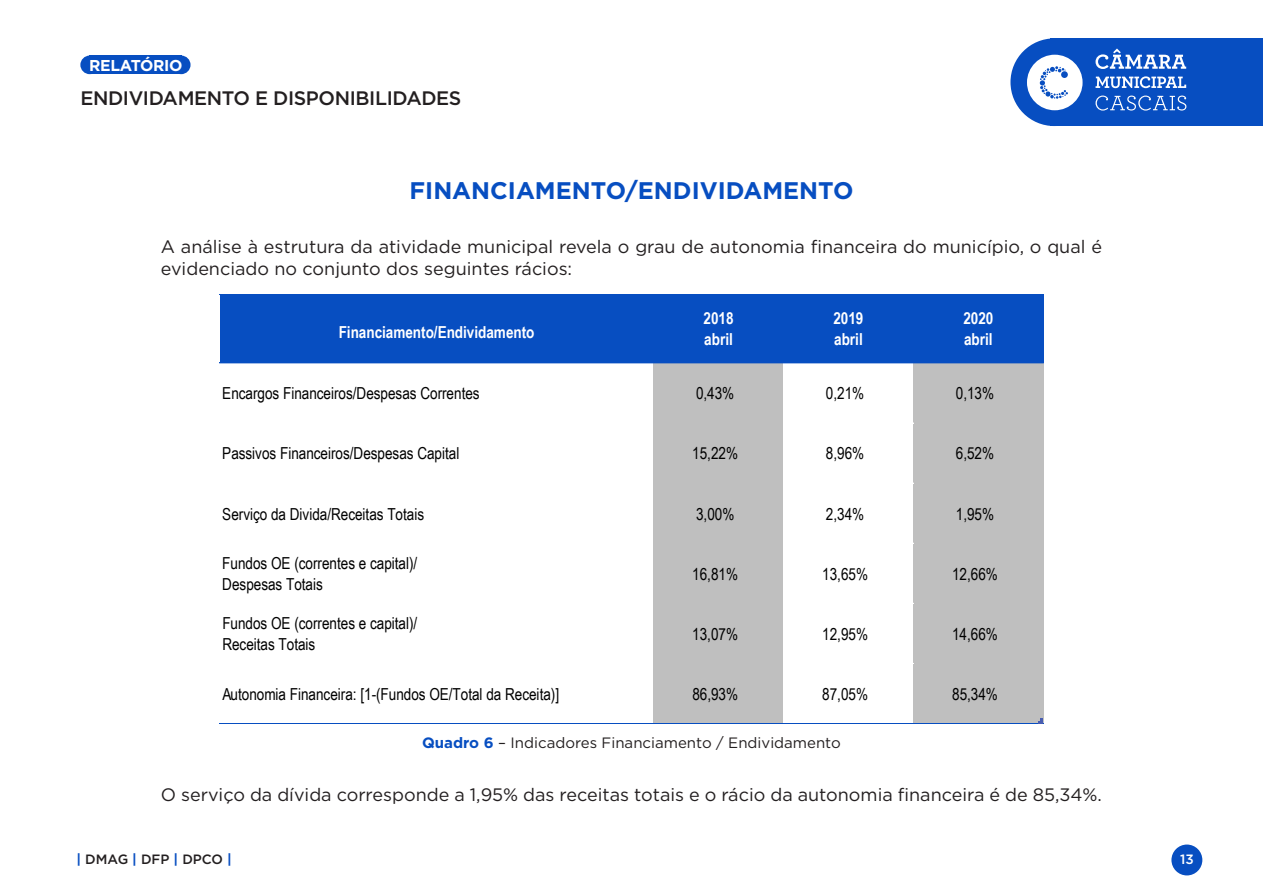
<style>
.page{position:relative;width:1263px;height:893px;background:#fff}
.page>*{position:absolute;margin:0;border:0;box-sizing:border-box;transform-origin:0 0}
.titulo{font:700 24px "Gotham";color:#074ec1}
.t1{font:500 19.5px "Gotham";letter-spacing:-.02em;color:#231f20}
.texto{font:18px/21.6px "Gotham";color:#231f20}
.t2{font:16.5px/21px "Arial Narrow";color:#000}
.t3{font:700 16.5px/21px "Arial Narrow";color:#fff}
.t4{font:700 15.75px "Gotham";letter-spacing:-.02em;color:#fff}
.texto-2{font:15px "Gotham";color:#231f20}
.t5{font:500 13.5px "Gotham";color:#231f20}
.t6{font:500 13.5px "Gotham";color:#fff}
.s1{font-weight:700;color:#074ec1}
</style>
<div class="page">
<div style="left:1171px;top:844px;width:31px;height:31px;background:#074ec1;border-radius:50%"></div>
<div style="left:1051px;top:38px;width:212px;height:88px;background:#074ec1"></div>
<div style="left:1010px;top:38px;width:88px;height:88px;background:#074ec1;border-radius:50%"></div>
<div style="left:89px;top:56px;width:92px;height:18px;background:#074ec1"></div>
<div style="left:80px;top:56px;width:19px;height:18px;background:#074ec1;border-radius:50%"></div>
<div style="left:172px;top:56px;width:19px;height:18px;background:#074ec1;border-radius:50%"></div>
<svg style="left:1095px;top:49px;width:91px;height:20px"></svg>
<svg style="left:1095px;top:96px;width:91px;height:15px"></svg>
<svg style="left:1095px;top:76px;width:91px;height:12px"></svg>
<svg style="left:1027px;top:55px;width:55px;height:55px"></svg>
<div style="left:220px;top:295px;width:824px;height:68px;background:#074ec1"></div>
<div style="left:653px;top:362px;width:131px;height:61px;background:#bfbfbf"></div>
<div style="left:913px;top:362px;width:131px;height:61px;background:#bfbfbf"></div>
<div style="left:653px;top:423px;width:131px;height:60px;background:#bfbfbf"></div>
<div style="left:913px;top:423px;width:131px;height:60px;background:#bfbfbf"></div>
<div style="left:653px;top:483px;width:131px;height:61px;background:#bfbfbf"></div>
<div style="left:913px;top:483px;width:131px;height:61px;background:#bfbfbf"></div>
<div style="left:653px;top:543px;width:131px;height:61px;background:#bfbfbf"></div>
<div style="left:913px;top:543px;width:131px;height:61px;background:#bfbfbf"></div>
<div style="left:653px;top:603px;width:131px;height:61px;background:#bfbfbf"></div>
<div style="left:913px;top:603px;width:131px;height:61px;background:#bfbfbf"></div>
<div style="left:653px;top:663px;width:131px;height:61px;background:#bfbfbf"></div>
<div style="left:913px;top:663px;width:131px;height:61px;background:#bfbfbf"></div>
<hr style="left:783px;top:363px;width:1px;height:360px;background:#fff">
<hr style="left:219px;top:294px;width:825px;height:1px;background:#074ec1">
<hr style="left:219px;top:362px;width:825px;height:1px;background:#074ec1">
<hr style="left:784px;top:423px;width:130px;height:1px;background:#fff">
<hr style="left:784px;top:483px;width:130px;height:1px;background:#fff">
<hr style="left:784px;top:543px;width:130px;height:1px;background:#fff">
<hr style="left:784px;top:603px;width:130px;height:1px;background:#fff">
<hr style="left:784px;top:663px;width:130px;height:1px;background:#fff">
<hr style="left:219px;top:723px;width:825px;height:1px;background:#074ec1">
<svg style="left:1038px;top:719px;width:5px;height:4px"></svg>
<p class="t4" style="left:89px;top:55px;width:95px">RELATÓRIO</p>
<p class="t1" style="left:80px;top:85px;width:383px">ENDIVIDAMENTO E DISPONIBILIDADES</p>
<p class="titulo" style="left:409px;top:174px;width:445px">FINANCIAMENTO/ENDIVIDAMENTO</p>
<p class="texto" style="left:161px;top:236px;width:943px">A análise à estrutura da atividade municipal revela o grau de autonomia financeira do município, o qual é evidenciado no conjunto dos seguintes rácios:</p>
<p class="t3" style="left:339px;top:321px;width:197px">Financiamento/Endividamento</p>
<p class="t3" style="left:703px;top:307px;width:32px">2018 abril</p>
<p class="t3" style="left:833px;top:307px;width:32px">2019 abril</p>
<p class="t3" style="left:963px;top:307px;width:32px">2020 abril</p>
<p class="t2" style="left:222px;top:382px;width:259px">Encargos Financeiros/Despesas Correntes</p>
<p class="t2" style="left:696px;top:382px;width:40px">0,43%</p>
<p class="t2" style="left:826px;top:382px;width:40px">0,21%</p>
<p class="t2" style="left:956px;top:382px;width:40px">0,13%</p>
<p class="t2" style="left:222px;top:442px;width:239px">Passivos Financeiros/Despesas Capital</p>
<p class="t2" style="left:692px;top:442px;width:47px">15,22%</p>
<p class="t2" style="left:826px;top:442px;width:40px">8,96%</p>
<p class="t2" style="left:956px;top:442px;width:40px">6,52%</p>
<p class="t2" style="left:222px;top:503px;width:203px">Serviço da Divida/Receitas Totais</p>
<p class="t2" style="left:696px;top:503px;width:40px">3,00%</p>
<p class="t2" style="left:826px;top:503px;width:40px">2,34%</p>
<p class="t2" style="left:956px;top:503px;width:40px">1,95%</p>
<p class="t2" style="left:222px;top:552px;width:197px">Fundos OE (correntes e capital)/<br>Despesas Totais</p>
<p class="t2" style="left:692px;top:563px;width:47px">16,81%</p>
<p class="t2" style="left:822px;top:563px;width:47px">13,65%</p>
<p class="t2" style="left:952px;top:563px;width:47px">12,66%</p>
<p class="t2" style="left:222px;top:612px;width:197px">Fundos OE (correntes e capital)/<br>Receitas Totais</p>
<p class="t2" style="left:692px;top:623px;width:47px">13,07%</p>
<p class="t2" style="left:822px;top:623px;width:47px">12,95%</p>
<p class="t2" style="left:952px;top:623px;width:47px">14,66%</p>
<p class="t2" style="left:222px;top:683px;width:338px">Autonomia Financeira: [1-(Fundos OE/Total da Receita)]</p>
<p class="t2" style="left:692px;top:683px;width:47px">86,93%</p>
<p class="t2" style="left:822px;top:683px;width:47px">87,05%</p>
<p class="t2" style="left:952px;top:683px;width:47px">85,34%</p>
<p class="texto-2" style="left:422px;top:733px;width:420px"><span class="s1">Quadro 6</span> – Indicadores Financiamento / Endividamento</p>
<p class="texto" style="left:161px;top:784px;width:943px">O serviço da dívida corresponde a 1,95% das receitas totais e o rácio da autonomia financeira é de 85,34%.</p>
<p class="t5" style="left:77px;top:850px;width:157px"><span class="s1">|</span> DMAG <span class="s1">|</span> DFP <span class="s1">|</span> DPCO <span class="s1">|</span></p>
<p class="t6" style="left:1180px;top:850px;width:15px">13</p>
</div>
